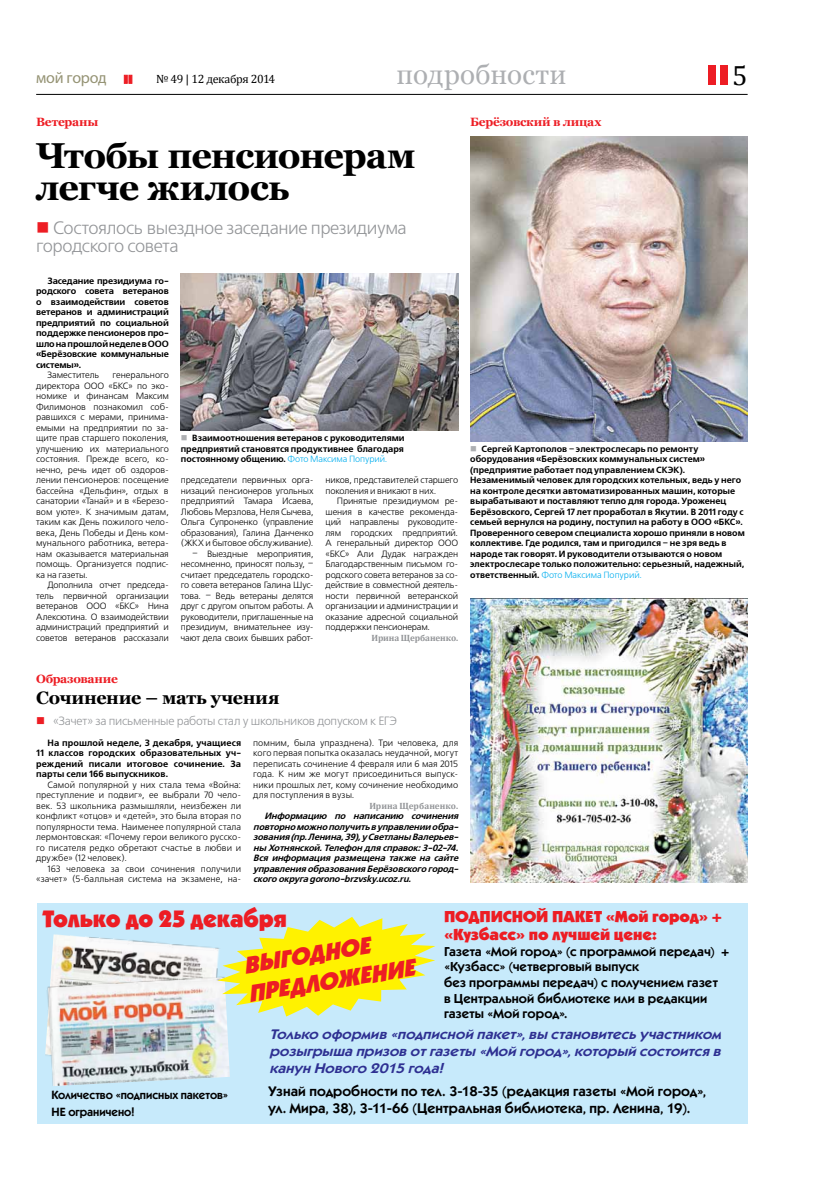
<style>
.page{position:relative;width:820px;height:1191px;background:#fff}
.page>*{position:absolute;margin:0;border:0;box-sizing:border-box;transform-origin:0 0}
.t1{font:700 36px/31.5px "Georgia";letter-spacing:-.03em;color:#000}
.t2{font:28px "Cambria";color:#000}
.t3{font:27.7px "Georgia";letter-spacing:.015em;color:#adafb2}
.t4{font:italic 900 24px/28.8px "Kabel C";color:#ed1d24}
.t5{font:900 24px "Kabel C";letter-spacing:-.015em;color:#ed1d24}
.t6{font:18px/18px "Free Set C";letter-spacing:-.03em;color:#939598}
.t7{font:700 18px "Georgia";letter-spacing:-.02em;color:#000}
.t8{font:900 16px/18px "Kabel C";letter-spacing:-.01em;color:#ed1d24;scale:1.06 1}
.t9{font:16px "Myriad Pro";letter-spacing:-.02em;color:#959374}
.t10{font:italic 600 14px/17px "Kabel C";color:#2e3092;text-align:justify;scale:1.12 1}
.t11{font:600 14px/16.8px "Kabel C";letter-spacing:.005em;color:#000;scale:1.05 1}
.t12{font:600 13px/15.6px "Kabel C";letter-spacing:.005em;color:#000;scale:1.05 1}
.t13{font:12px "Free Set C";letter-spacing:-.025em;color:#939598}
.t14{font:600 12px/17px "Kabel C";color:#000}
.t15{font:700 12px "Georgia";letter-spacing:-.025em;color:#ed1d24}
.t16{font:12px "Cambria";letter-spacing:-.03em;color:#000}
.t17{font:9.1px/10.5px "Free Set C";letter-spacing:-.01em;color:#000;text-align:justify}
.t18{font:700 9.1px/10.5px "Free Set C";letter-spacing:-.005em;color:#000;text-align:justify}
.t19{font:italic 700 9.1px/10.5px "Free Set C";color:#000;text-align:justify}
.t20{font:700 9.1px "Cambria";letter-spacing:-.005em;color:#939598}
.t21{font:700 9px/10.5px "Free Set C";color:#000}
.s1{font-weight:400;color:#00aeef}
</style>
<div class="page">
<hr style="left:36px;top:94px;width:711px;height:1px;background:#000">
<div style="left:719px;top:65px;width:8px;height:20px;background:#ed1d24"></div>
<div style="left:708px;top:65px;width:7px;height:20px;background:#ed1d24"></div>
<svg style="left:124px;top:75px;width:8px;height:9px"></svg>
<img style="left:470px;top:599px;width:277px;height:283px">
<div style="left:37px;top:903px;width:710px;height:220px;background:#c7eafb"></div>
<img style="left:45px;top:934px;width:172px;height:121px">
<img style="left:46px;top:974px;width:184px;height:112px">
<svg style="left:217px;top:917px;width:218px;height:99px"></svg>
<img style="left:470px;top:136px;width:277px;height:305px">
<img style="left:181px;top:273px;width:277px;height:157px">
<h3 class="t9" style="left:36px;top:69px;width:72px">мой город</h3>
<h3 class="t16" style="left:156px;top:72px;width:121px">№ 49 | 12 декабря 2014</h3>
<h3 class="t3" style="left:396px;top:59px;width:171px">подробности</h3>
<h2 class="t2" style="left:731px;top:59px;width:17px">5</h2>
<h3 class="t15" style="left:36px;top:115px;width:64px">Ветераны</h3>
<h1 class="t1" style="left:36px;top:140px;width:381px">Чтобы пенсионерам легче жилось</h1>
<h3 class="t6" style="left:36px;top:219px;width:372px;text-indent:17px">Состоялось выездное заседание президиума городского совета</h3>
<p class="t18" style="left:36px;top:275px;width:134px;text-indent:11px">Заседание президиума го&shy;родского совета ветеранов о взаимодействии советов ветеранов и администраций предприятий по социальной поддержке пенсионеров про&shy;шло на прошлой неделе в ООО «Берёзовские коммунальные системы».</p>
<p class="t17" style="left:47px;top:370px;width:53px">Заместитель</p>
<p class="t17" style="left:36px;top:370px;width:134px;text-indent:76px">генерального директора ООО «БКС» по эко&shy;номике и финансам Максим Филимонов познакомил соб&shy;равшихся с мерами, принима&shy;емыми на предприятии по за&shy;щите прав старшего поколения, улучшению их материального состояния. Прежде всего, ко&shy;нечно, речь идет об оздоров&shy;лении пенсионеров: посещение бассейна «Дельфин», отдых в санатории «Танай» и в «Березо&shy;вом уюте». К значимым датам, таким как День пожилого чело&shy;века, День Победы и День ком&shy;мунального работника, ветера&shy;нам оказывается материальная помощь. Организуется подпис&shy;ка на газеты.</p>
<p class="t17" style="left:36px;top:580px;width:134px;text-indent:11px">Дополнила отчет председа&shy;тель первичной организации ветеранов ООО «БКС» Нина Алексютина. О взаимодействии администраций предприятий и советов ветеранов рассказали</p>
<p class="t21" style="left:181px;top:433px;width:225px;text-align:justify;text-indent:11px">Взаимоотношения ветеранов с руководителями предприятий становятся продуктивнее благодаря постоянному общению. <span class="s1">Фото Максима Попурий.</span></p>
<p class="t17" style="left:181px;top:475px;width:134px">председатели первичных орга&shy;низаций пенсионеров угольных предприятий Тамара Исаева, Любовь Мерзлова, Неля Сычева, Ольга Супроненко (управление образования), Галина Данченко (ЖКХ и бытовое обслуживание).</p>
<p class="t17" style="left:181px;top:549px;width:134px;text-indent:11px">– Выездные мероприятия, несомненно, приносят пользу, – считает председатель городско&shy;го совета ветеранов Галина Шус&shy;това. – Ведь ветераны делятся друг с другом опытом работы. А руководители, приглашенные на президиум, внимательнее изу&shy;чают дела своих бывших работ-</p>
<p class="t17" style="left:325px;top:475px;width:134px">ников, представителей старшего поколения и вникают в них.</p>
<p class="t17" style="left:325px;top:496px;width:134px;text-indent:11px">Принятые президиумом ре&shy;шения в качестве рекоменда&shy;ций направлены руководите&shy;лям городских предприятий.<br>А генеральный директор ООО «БКС» Али Дудак награжден Благодарственным письмом го&shy;родского совета ветеранов за со&shy;действие в совместной деятель&shy;ности первичной ветеранской организации и администрации и оказание адресной социальной поддержки пенсионерам.</p>
<p class="t20" style="left:371px;top:632px;width:88px">Ирина Щербаненко.</p>
<h3 class="t15" style="left:470px;top:115px;width:133px">Берёзовский в лицах</h3>
<p class="t21" style="left:470px;top:443px;width:276px;text-indent:11px">Сергей Картополов – электрослесарь по ремонту оборудования «Берёзовских коммунальных систем» (предприятие работает под управлением СКЭК).<br>Незаменимый человек для городских котельных, ведь у него на контроле десятки автоматизированных машин, которые вырабатывают и поставляют тепло для города. Уроженец Берёзовского, Сергей 17 лет проработал в Якутии. В 2011 году с семьей вернулся на родину, поступил на работу в ООО «БКС».<br>Проверенного севером специалиста хорошо приняли в новом коллективе. Где родился, там и пригодился – не зря ведь в народе так говорят. И руководители отзываются о новом электрослесаре только положительно: серьезный, надежный, ответственный. <span class="s1">Фото Максима Попурий.</span></p>
<h3 class="t15" style="left:36px;top:672px;width:83px">Образование</h3>
<h3 class="t7" style="left:36px;top:687px;width:245px">Сочинение – мать учения</h3>
<h3 class="t13" style="left:53px;top:714px;width:345px">«Зачет» за письменные работы стал у школьников допуском к ЕГЭ</h3>
<p class="t18" style="left:36px;top:737px;width:206px;text-indent:11px">На прошлой неделе, 3 декабря, учащиеся 11 классов городских образовательных уч&shy;реждений писали итоговое сочинение. За парты сели 166 выпускников.</p>
<p class="t17" style="left:36px;top:780px;width:206px;text-indent:11px">Самой популярной у них стала тема «Война: преступление и подвиг», ее выбрали 70 чело&shy;век. 53 школьника размышляли, неизбежен ли конфликт «отцов» и «детей», это была вторая по популярности тема. Наименее популярной стала лермонтовская: «Почему герои великого русско&shy;го писателя редко обретают счастье в любви и дружбе» (12 человек).</p>
<p class="t17" style="left:36px;top:864px;width:206px;text-align:right">163 человека за свои сочинения получили «зачет» (5-балльная система на экзамене, на-</p>
<p class="t17" style="left:253px;top:738px;width:206px">помним, была упразднена). Три человека, для кого первая попытка оказалась неудачной, могут переписать сочинение 4 февраля или 6 мая 2015 года. К ним же могут присоединиться выпуск&shy;ники прошлых лет, кому сочинение необходимо для поступления в вузы.</p>
<p class="t20" style="left:369px;top:800px;width:90px">Ирина Щербаненко.</p>
<p class="t19" style="left:253px;top:811px;width:209px;text-indent:11px">Информацию по написанию сочинения повторноможнополучитьвуправленииобра&shy;зования(пр.Ленина,39),уСветланы Валерьев&shy;ны Хотнянской.Телефондлясправок:3-02-74.<br>Вся информация размещена также на сайте управленияобразованияБерёзовскогогород&shy;скогоокругаgorono-brzvsky.ucoz.ru.</p>
<h3 class="t5" style="left:42px;top:904px;width:246px">Только до 25 декабря</h3>
<h3 class="t8" style="left:444px;top:907px;width:264px;text-indent:59px">СНОЙ ПАКЕТ «Мой город» + «Кузбасс» по лучшей цене:</h3>
<h3 class="t12" style="left:444px;top:943px;width:273px">Газета «Мой город» (с программой передач) + «Кузбасс» (четверговый выпуск<br>без программы передач) с получением газет<br>в Центральной библиотеке или в редакции газеты «Мой город».</h3>
<h3 class="t10" style="left:269px;top:1026px;width:408px">Только оформив «подписной пакет»,вы становитесь участником розыгрыша призов отгазеты «Мой город»,который состоитсяв канун Нового 2015 года!</h3>
<h3 class="t11" style="left:268px;top:1083px;width:418px">Узнай подробности по тел. 3-18-35 (редакция газеты «Мой город», ул. Мира, 38), 3-11-66 (Центральная библиотека, пр. Ленина, 19).</h3>
<h3 class="t8" style="left:444px;top:907px;width:12px">ПОДПИ</h3>
<h3 class="t4" style="left:241px;top:950px;width:170px;rotate:-9deg">Выгодное предложение</h3>
<h3 class="t14" style="left:52px;top:1086px;width:178px">Количество «подписных пакетов»<br>НЕ ограничено!</h3>
</div>
